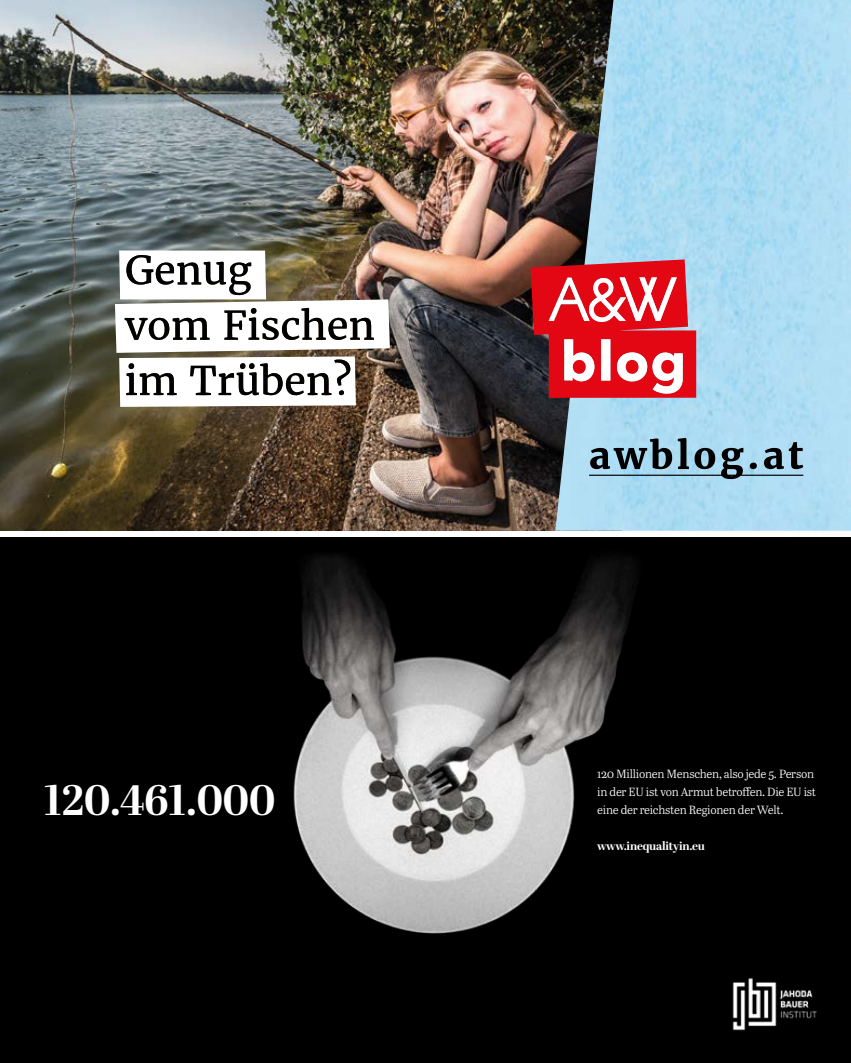
<style>
.page{position:relative;width:851px;height:1063px;background:#fff}
.page>*{position:absolute;margin:0;border:0;box-sizing:border-box;transform-origin:0 0}
.t1{font:700 42.45px "Abril Display";color:#fff}
.t2{font:11.85px/18px "Abril Text Lt";letter-spacing:-.02em;color:#fff}
.t3{font:700 11.85px "Abril Display";letter-spacing:-.02em;color:#fff}
</style>
<div class="page">
<img style="left:0;top:0;width:555px;height:531px">
<img style="left:555px;top:0;width:295px;height:531px">
<img style="left:115px;top:250px;width:275px;height:157px">
<svg style="left:530px;top:259px;width:166px;height:139px"></svg>
<svg style="left:589px;top:438px;width:214px;height:41px;background:#7a9cac"></svg>
<div style="left:0;top:538px;width:850px;height:525px;background:#000"></div>
<img style="left:293px;top:555px;width:341px;height:379px">
<img style="left:732px;top:978px;width:85px;height:53px">
<h1 class="t1" style="left:44px;top:770px;width:232px">120.461.000</h1>
<p class="t2" style="left:597px;top:764px;width:220px">120 Millionen Menschen, also jede 5. Person in der EU ist von Armut betroffen. Die EU ist eine der reichsten Regionen der Welt.</p>
<p class="t3" style="left:597px;top:838px;width:109px">www.inequalityin.eu</p>
</div>
